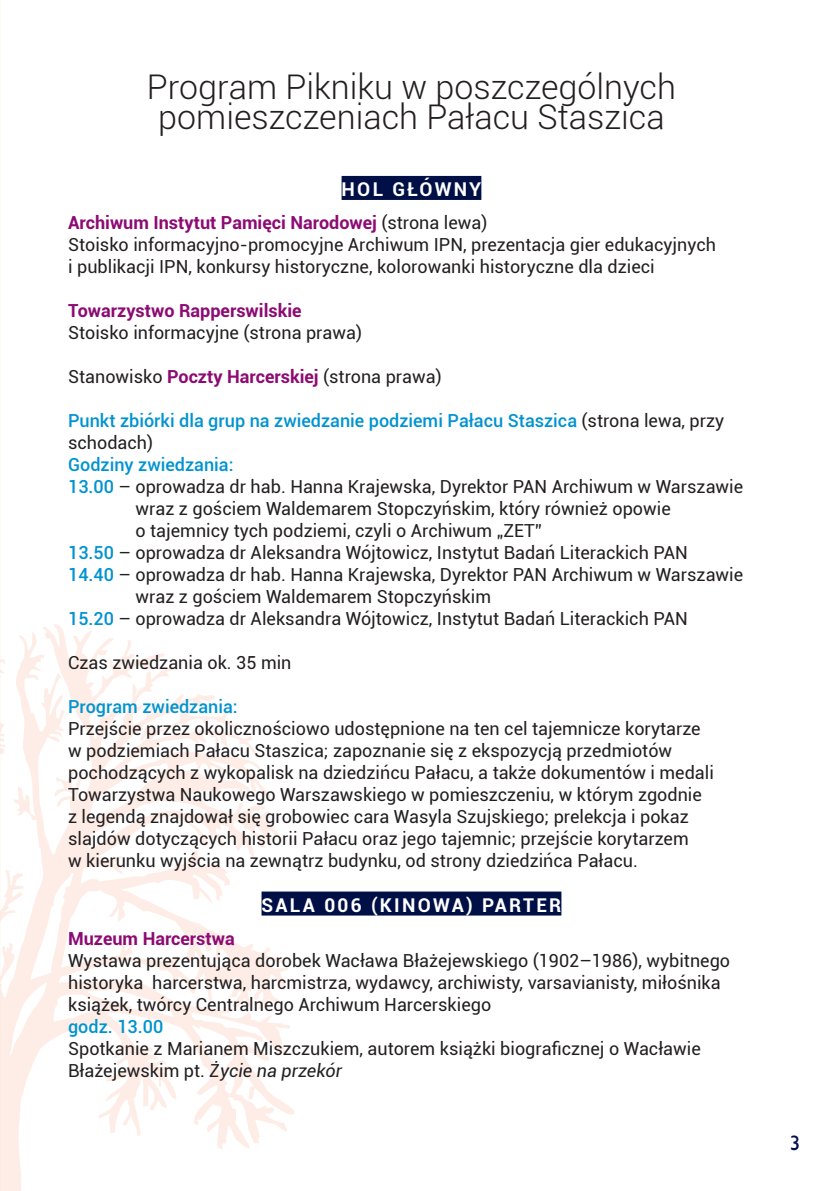
<style>
.page{position:relative;width:840px;height:1191px;background:#fff}
.page>*{position:absolute;margin:0;border:0;box-sizing:border-box;transform-origin:0 0}
.t1{font:300 34px/30px "Roboto";color:#231f20;text-align:center}
.t2{font:700 19px "Roboto";letter-spacing:.12em;color:#fff}
.t3{font:19px "Humanst 521 PL";color:#001047}
.t4{font:18px/22px "Roboto";color:#231f20}
.t5{font:500 18px/22px "Roboto";color:#0093d0}
.t6{font:700 18px "Roboto";color:#8c0b73}
.s1{font-weight:700;color:#8c0b73}
.s2{font-weight:400;color:#231f20}
.s3{font-weight:500;color:#0093d0}
.s4{font-style:italic}
</style>
<div class="page">
<svg style="left:0;top:624px;width:295px;height:567px"></svg>
<div style="left:341px;top:176px;width:140px;height:24px;background:#001047"></div>
<div style="left:261px;top:891px;width:300px;height:24px;background:#001047"></div>
<h1 class="t1" style="left:147px;top:71px;width:530px">Program Pikniku w poszczególnych pomieszczeniach Pałacu Staszica</h1>
<p class="t2" style="left:341px;top:176px;width:141px">HOL GŁÓWNY</p>
<p class="t4" style="left:68px;top:211px;width:649px"><span class="s1">Archiwum Instytut Pamięci Narodowej</span> (strona lewa)<br>Stoisko informacyjno-promocyjne Archiwum IPN, prezentacja gier edukacyjnych i publikacji IPN, konkursy historyczne, kolorowanki historyczne dla dzieci</p>
<p class="t6" style="left:68px;top:298px;width:235px">Towarzystwo Rapperswilskie</p>
<p class="t4" style="left:68px;top:321px;width:295px">Stoisko informacyjne (strona prawa)</p>
<p class="t4" style="left:68px;top:365px;width:375px">Stanowisko <span class="s1">Poczty Harcerskiej</span> (strona prawa)</p>
<p class="t5" style="left:68px;top:409px;width:657px">Punkt zbiórki dla grup na zwiedzanie podziemi Pałacu Staszica <span class="s2">(strona lewa, przy schodach)</span></p>
<p class="t5" style="left:68px;top:453px;width:167px">Godziny zwiedzania:</p>
<p class="t4" style="left:68px;top:475px;width:676px"><span class="s3">13.00</span> – oprowadza dr hab. Hanna Krajewska, Dyrektor PAN Archiwum w Warszawie</p>
<p class="t4" style="left:135px;top:497px;width:536px">wraz z gościem Waldemarem Stopczyńskim, który również opowie</p>
<p class="t4" style="left:135px;top:519px;width:407px">o tajemnicy tych podziemi, czyli o Archiwum „ZET”</p>
<p class="t4" style="left:68px;top:541px;width:620px"><span class="s3">13.50</span> – oprowadza dr Aleksandra Wójtowicz, Instytut Badań Literackich PAN</p>
<p class="t4" style="left:68px;top:563px;width:676px"><span class="s3">14.40</span> – oprowadza dr hab. Hanna Krajewska, Dyrektor PAN Archiwum w Warszawie</p>
<p class="t4" style="left:135px;top:585px;width:357px">wraz z gościem Waldemarem Stopczyńskim</p>
<p class="t4" style="left:68px;top:607px;width:620px"><span class="s3">15.20</span> – oprowadza dr Aleksandra Wójtowicz, Instytut Badań Literackich PAN</p>
<p class="t4" style="left:68px;top:651px;width:225px">Czas zwiedzania ok. 35 min</p>
<p class="t5" style="left:68px;top:695px;width:171px">Program zwiedzania:</p>
<p class="t4" style="left:68px;top:717px;width:647px">Przejście przez okolicznościowo udostępnione na ten cel tajemnicze korytarze w podziemiach Pałacu Staszica; zapoznanie się z ekspozycją przedmiotów pochodzących z wykopalisk na dziedzińcu Pałacu, a także dokumentów i medali Towarzystwa Naukowego Warszawskiego w pomieszczeniu, w którym zgodnie z legendą znajdował się grobowiec cara Wasyla Szujskiego; prelekcja i pokaz slajdów dotyczących historii Pałacu oraz jego tajemnic; przejście korytarzem<br>w kierunku wyjścia na zewnątrz budynku, od strony dziedzińca Pałacu.</p>
<p class="t2" style="left:261px;top:891px;width:301px">SALA 006 (KINOWA) PARTER</p>
<p class="t6" style="left:68px;top:925px;width:168px">Muzeum Harcerstwa</p>
<p class="t4" style="left:68px;top:948px;width:663px">Wystawa prezentująca dorobek Wacława Błażejewskiego (1902–1986), wybitnego historyka harcerstwa, harcmistrza, wydawcy, archiwisty, varsavianisty, miłośnika książek, twórcy Centralnego Archiwum Harcerskiego</p>
<p class="t5" style="left:68px;top:1014px;width:97px">godz. 13.00</p>
<p class="t4" style="left:68px;top:1036px;width:633px">Spotkanie z Marianem Miszczukiem, autorem książki biograficznej o Wacławie<br>Błażejewskim pt. <span class="s4">Życie na przekór</span></p>
<p class="t3" style="left:789px;top:1129px;width:12px">3</p>
</div>
